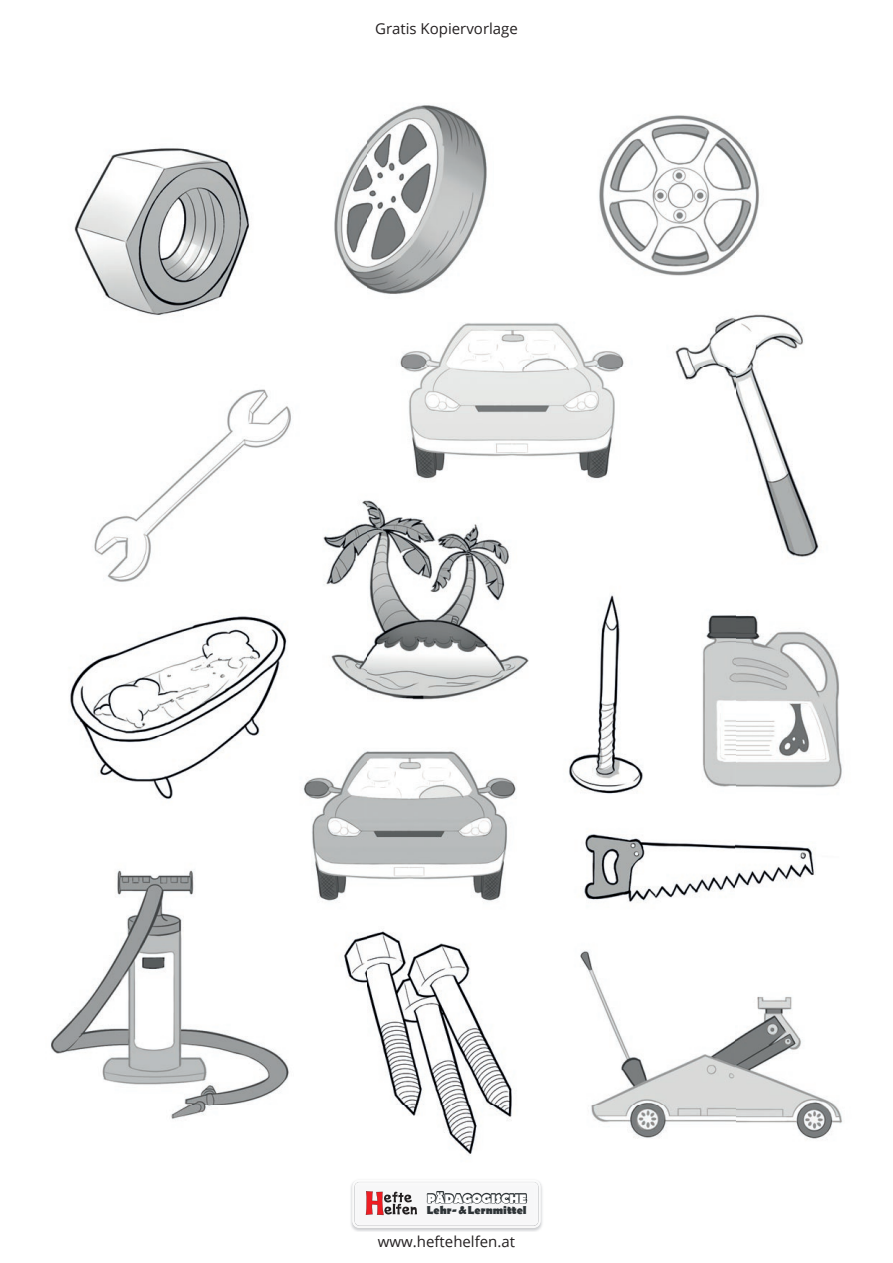
<style>
.page{position:relative;width:893px;height:1263px;background:#fff}
.page>*{position:absolute;margin:0;border:0;box-sizing:border-box;transform-origin:0 0}
.t1{font:15px "Open Sans";color:#231f20}
.t2{font:700 12.45px "Berlin Sans FB";color:#fff}
.t3{font:700 11.55px "Berlin Sans FB";color:#2e3437}
</style>
<div class="page">
<img style="left:51px;top:105px;width:792px;height:1051px">
<img style="left:351px;top:1183px;width:192px;height:49px">
<img style="left:352px;top:1181px;width:188px;height:47px">
<img style="left:355px;top:1182px;width:183px;height:43px">
<img style="left:357px;top:1184px;width:179px;height:39px">
<svg style="left:366px;top:1191px;width:51px;height:24px"></svg>
<svg style="left:426px;top:1190px;width:102px;height:15px"></svg>
<p class="t1" style="left:375px;top:18px;width:144px">Gratis Kopiervorlage</p>
<p class="t2" style="left:427px;top:1191px;width:101px">PÄDAGOGISCHE</p>
<p class="t3" style="left:427px;top:1204px;width:101px">Lehr-&amp;Lernmittel</p>
<p class="t1" style="left:378px;top:1231px;width:139px">www.heftehelfen.at</p>
</div>
